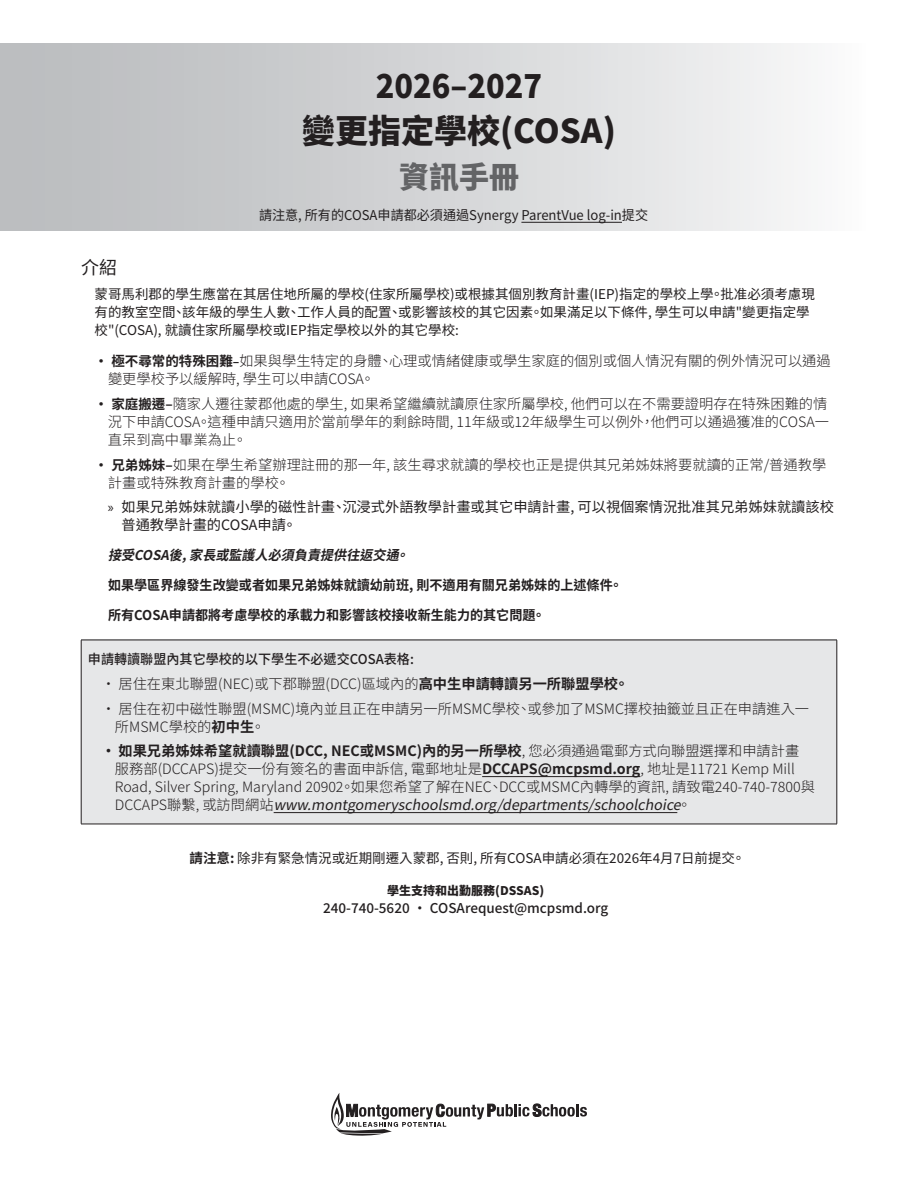
<style>
.page{position:relative;width:918px;height:1188px;background:#fff}
.page>*{position:absolute;margin:0;border:0;box-sizing:border-box;transform-origin:0 0}
.t1{font:800 33px/45px "Source Han Sans TW";color:#231f20;text-align:center;scale:.93 1}
.t2{font:800 30px "Source Han Sans TW";color:#636466}
.t3{font:18px "Source Han Sans TW";color:#231f20}
.t4{font:300 14.25px/18px "Source Han Sans TW";color:#231f20}
.t5{font:14.25px/18px "Source Han Sans TW";color:#231f20}
.t6{font:13.5px/18px "Source Han Sans TW";color:#231f20}
.t7{font:700 13.5px "Source Han Sans TW";color:#231f20}
.t8{font:500 13.5px "Source Han Sans TW";color:#231f20}
.t9{font:italic 700 13.5px "Source Han Sans TW";color:#231f20}
.t10{font:800 12px "Source Han Sans TW";color:#231f20}
.s1{font-weight:700;font-size:13.5px}
.s2{font-weight:700;font-size:12px}
.s3{font-family:"Myriad Pro"}
.s4{font-weight:700}
.s5{font-weight:400;font-style:italic}
</style>
<div class="page">
<div style="left:81px;top:640px;width:756px;height:184px;background:#e6e7e8"></div>
<hr style="left:81px;top:640px;width:756px;height:1px;background:#231f20">
<hr style="left:81px;top:640px;width:1px;height:184px;background:#231f20">
<hr style="left:837px;top:640px;width:1px;height:184px;background:#231f20">
<hr style="left:81px;top:824px;width:756px;height:1px;background:#231f20">
<hr style="left:482px;top:776px;width:158px;height:1px;background:#231f20">
<hr style="left:274px;top:812px;width:403px;height:1px;background:#231f20">
<div style="left:1px;top:43px;width:864px;height:187px;background:linear-gradient(to right,#b5b7ba,#f7f7f8)"></div>
<hr style="left:521px;top:222px;width:101px;height:1px;background:#231f20">
<svg style="left:331px;top:1093px;width:256px;height:43px"></svg>
<h1 class="t1" style="left:302px;top:64px;width:339px">2026–2027<br>變更指定學校(COSA)</h1>
<h2 class="t2" style="left:399px;top:160px;width:121px">資訊手冊</h2>
<p class="t6" style="left:259px;top:206px;width:391px">請注意, 所有的COSA申請都必須通過Synergy ParentVue log-in提交</p>
<p class="t3" style="left:81px;top:257px;width:37px">介紹</p>
<p class="t6" style="left:94px;top:285px;width:722px">蒙哥馬利郡的學生應當在其居住地所屬的學校(住家所屬學校)或根據其個別教育計畫(IEP)指定的學校上學。批准必須考慮現有的教室空間、該年級的學生人數、工作人員的配置、或影響該校的其它因素。如果滿足以下條件, 學生可以申請"變更指定學校"(COSA), 就讀住家所屬學校或IEP指定學校以外的其它學校:</p>
<p class="t4" style="left:108px;top:352px;width:724px;text-indent:-14px"><span class="s1">• 極不尋常的特殊困難</span><span class="s2">–</span>如果與學生特定的身體、心理或情緒健康或學生家庭的個別或個人情況有關的例外情況可以通過變更學校予以緩解時, 學生可以申請COSA。</p>
<p class="t4" style="left:108px;top:395px;width:723px;text-align:justify;text-indent:-13px"><span class="s1">• 家庭搬遷–</span>隨家人遷往蒙郡他處的學生, 如果希望繼續就讀原住家所屬學校, 他們可以在不需要證明存在特殊困難的情況下申請COSA。這種申請只適用於當前學年的剩餘時間, 11年級或12年級學生可以例外，他們可以通過獲准的COSA一直呆到高中畢業為止。</p>
<p class="t4" style="left:108px;top:456px;width:720px;text-indent:-13px"><span class="s1">• 兄弟姊妹–</span>如果在學生希望辦理註冊的那一年, 該生尋求就讀的學校也正是提供其兄弟姊妹將要就讀的正常/普通教學計畫或特殊教育計畫的學校。</p>
<p class="t5" style="left:121px;top:498px;width:714px;text-indent:-13px"><span class="s3">»</span> 如果兄弟姊妹就讀小學的磁性計畫、沉浸式外語教學計畫或其它申請計畫, 可以視個案情況批准其兄弟姊妹就讀該校普通教學計畫的COSA申請。</p>
<p class="t9" style="left:108px;top:548px;width:309px">接受COSA後, 家長或監護人必須負責提供往返交通。</p>
<p class="t7" style="left:108px;top:578px;width:516px">如果學區界線發生改變或者如果兄弟姊妹就讀幼前班, 則不適用有關兄弟姊妹的上述條件。</p>
<p class="t7" style="left:108px;top:608px;width:439px">所有COSA申請都將考慮學校的承載力和影響該校接收新生能力的其它問題。</p>
<p class="t8" style="left:88px;top:652px;width:327px">申請轉讀聯盟內其它學校的以下學生不必遞交COSA表格:</p>
<p class="t4" style="left:101px;top:675px;width:529px">• 居住在東北聯盟(NEC)或下郡聯盟(DCC)區域內的<span class="s4">高中生申請轉讀另一所聯盟學校。</span></p>
<p class="t4" style="left:115px;top:700px;width:696px;text-indent:-13px">• 居住在初中磁性聯盟(MSMC)境內並且正在申請另一所MSMC學校、或參加了MSMC擇校抽籤並且正在申請進入一所MSMC學校的<span class="s4">初中生</span>。</p>
<p class="t4" style="left:115px;top:743px;width:702px;text-indent:-13px"><span class="s4">• 如果兄弟姊妹希望就讀聯盟(DCC, NEC或MSMC)內的另一所學校</span>, 您必須通過電郵方式向聯盟選擇和申請計畫服務部(DCCAPS)提交一份有簽名的書面申訴信, 電郵地址是<span class="s4">DCCAPS@mcpsmd.org</span>, 地址是11721 Kemp Mill Road, Silver Spring, Maryland 20902。如果您希望了解在NEC、DCC或MSMC內轉學的資訊, 請致電240-740-7800與D C CA P S 聯繫 , 或訪問網站 <span class="s5">www.montgomeryschoolsmd.org/departments/schoolchoice</span>。</p>
<p class="t6" style="left:190px;top:849px;width:557px"><span class="s4">請注意:</span> 除非有緊急情況或近期剛遷入蒙郡, 否則, 所有COSA申請必須在2026年4月7日前提交。</p>
<p class="t10" style="left:387px;top:883px;width:159px">學生支持和出勤服務(DSSAS)</p>
<p class="t8" style="left:323px;top:900px;width:287px">240-740-5620 • COSArequest@mcpsmd.org</p>
</div>
